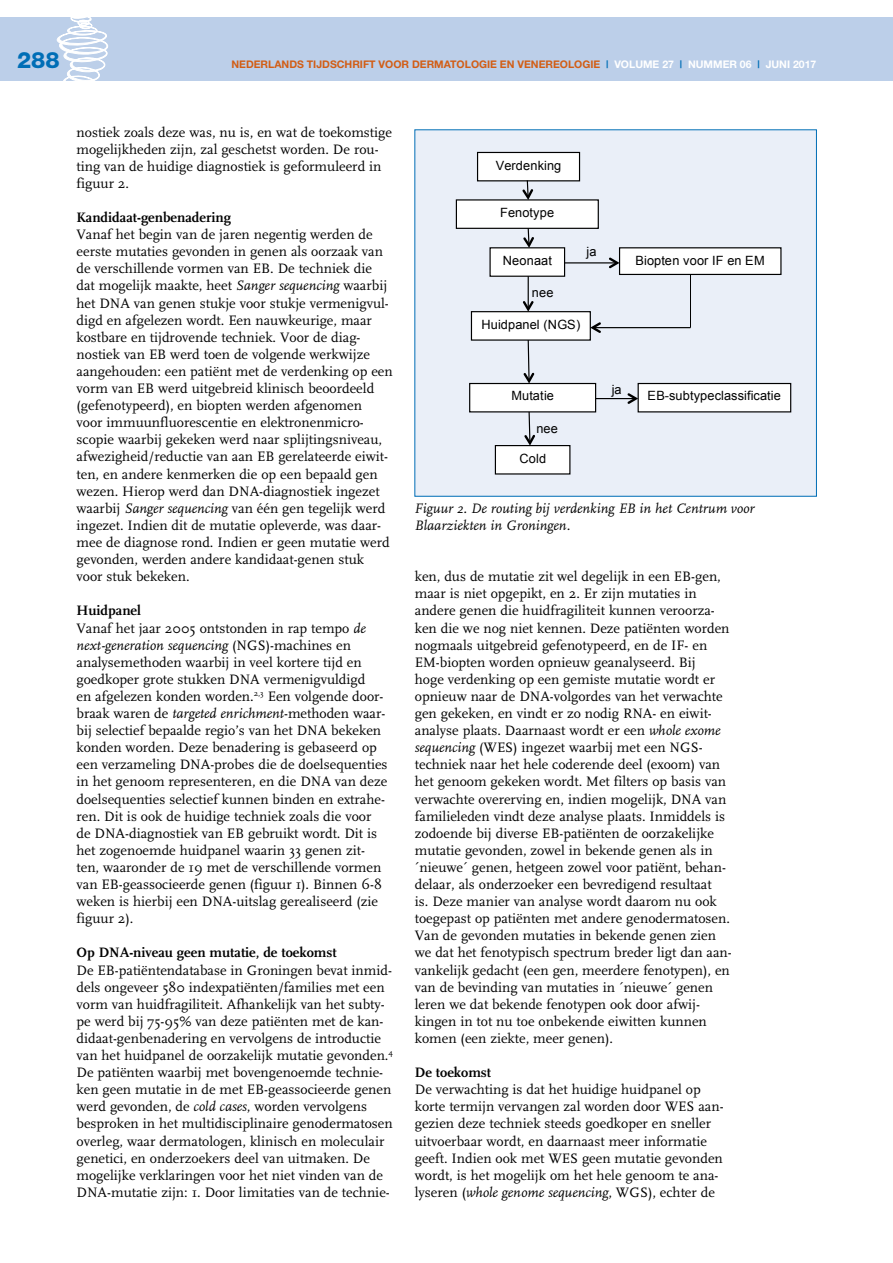
<style>
.page{position:relative;width:893px;height:1263px;background:#fff}
.page>*{position:absolute;margin:0;border:0;box-sizing:border-box;transform-origin:0 0}
.t1{font:800 22.5px "Helvetica Neue";color:#006eb6}
.t2{font:14.25px/17.1px "FF Scala";color:#000}
.t3{font:italic 14.25px/17.1px "FF Scala";color:#000}
.t4{font:700 14.25px "FF Scala";color:#000}
.t5{font:12.75px "Arial";letter-spacing:.01em;color:#000}
.t6{font:700 10.5px "Helvetica Neue";color:#d25e16}
.t7{font:700 10.5px "Helvetica Neue";color:#fff}
.s1{color:#006eb6}
.s2{color:#fff}
.s3{font-style:italic}
.s4{font-weight:700}
</style>
<div class="page">
<div style="left:0;top:17px;width:893px;height:64px;background:#bccfe9"></div>
<svg style="left:57px;top:17px;width:51px;height:64px"></svg>
<div style="left:415px;top:130px;width:401px;height:366px;background:#eaeff8"></div>
<div style="left:478px;top:152px;width:101px;height:29px;background:#fff"></div>
<div style="left:477px;top:152px;width:103px;height:29px;border:1px solid #000"></div>
<img style="left:478px;top:158px;width:101px;height:18px">
<div style="left:456px;top:200px;width:142px;height:28px;background:#fff"></div>
<div style="left:456px;top:199px;width:143px;height:30px;border:1px solid #000"></div>
<img style="left:457px;top:205px;width:141px;height:18px">
<div style="left:490px;top:248px;width:75px;height:28px;background:#fff"></div>
<div style="left:489px;top:247px;width:76px;height:30px;border:1px solid #000"></div>
<img style="left:563px;top:253px;width:1px;height:19px">
<div style="left:620px;top:248px;width:161px;height:26px;background:#fff"></div>
<div style="left:619px;top:247px;width:162px;height:28px;border:1px solid #000"></div>
<img style="left:620px;top:253px;width:160px;height:17px">
<div style="left:471px;top:312px;width:119px;height:28px;background:#fff"></div>
<div style="left:471px;top:311px;width:120px;height:30px;border:1px solid #000"></div>
<img style="left:472px;top:317px;width:118px;height:18px">
<div style="left:470px;top:383px;width:126px;height:29px;background:#fff"></div>
<div style="left:469px;top:383px;width:127px;height:29px;border:1px solid #000"></div>
<img style="left:470px;top:388px;width:125px;height:19px">
<div style="left:638px;top:383px;width:153px;height:29px;background:#fff"></div>
<div style="left:638px;top:383px;width:153px;height:29px;border:1px solid #000"></div>
<img style="left:639px;top:388px;width:151px;height:19px">
<div style="left:495px;top:446px;width:75px;height:28px;background:#fff"></div>
<div style="left:495px;top:445px;width:75px;height:29px;border:1px solid #000"></div>
<img style="left:496px;top:451px;width:73px;height:18px">
<svg style="left:522px;top:179px;width:11px;height:21px"></svg>
<svg style="left:523px;top:227px;width:11px;height:21px"></svg>
<hr style="left:528px;top:276px;width:1px;height:33px;background:#000">
<svg style="left:523px;top:303px;width:11px;height:9px"></svg>
<svg style="left:523px;top:339px;width:11px;height:44px"></svg>
<svg style="left:524px;top:411px;width:11px;height:35px"></svg>
<hr style="left:565px;top:262px;width:52px;height:1px;background:#000">
<svg style="left:609px;top:257px;width:11px;height:11px"></svg>
<hr style="left:596px;top:398px;width:40px;height:1px;background:#000">
<svg style="left:627px;top:393px;width:11px;height:11px"></svg>
<hr style="left:593px;top:327px;width:97px;height:1px;background:#000">
<svg style="left:590px;top:322px;width:11px;height:11px"></svg>
<hr style="left:690px;top:274px;width:1px;height:54px;background:#000">
<img style="left:523px;top:285px;width:11px;height:18px">
<img style="left:627px;top:393px;width:4px;height:6px">
<h1 class="t1" style="left:17px;top:47px;width:44px">288</h1>
<p class="t6" style="left:231px;top:58px;width:542px">NEDERLANDS TIJDSCHRIFT VOOR DERMATOLOGIE EN VENEREOLOGIE <span class="s1">|</span> <span class="s2">VOLUME 27</span> <span class="s1">|</span> <span class="s2">NUMMER 06</span> <span class="s1">|</span> <span class="s2">juni</span></p>
<p class="t7" style="left:793px;top:58px;width:25px">2017</p>
<p class="t2" style="left:77px;top:124px;width:317px">nostiek zoals deze was, nu is, en wat de toekomstige mogelijkheden zijn, zal geschetst worden. De rou&shy;ting van de huidige diagnostiek is geformuleerd in figuur 2.</p>
<p class="t4" style="left:77px;top:209px;width:156px">Kandidaat-genbenadering</p>
<p class="t2" style="left:77px;top:226px;width:318px">Vanaf het begin van de jaren negentig werden de eerste mutaties gevonden in genen als oorzaak van de verschillende vormen van EB. De techniek die dat mogelijk maakte, heet <span class="s3">Sanger sequencing</span> waarbij het DNA van genen stukje voor stukje vermenigvul&shy;digd en afgelezen wordt. Een nauwkeurige, maar kostbare en tijdrovende techniek. Voor de diag&shy;nostiek van EB werd toen de volgende werkwijze aangehouden: een patiënt met de verdenking op een vorm van EB werd uitgebreid klinisch beoordeeld (gefenotypeerd), en biopten werden afgenomen<br>voor immuunfluorescentie en elektronenmicro&shy;scopie waarbij gekeken werd naar splijtingsniveau, afwezigheid/reductie van aan EB gerelateerde eiwit&shy;ten, en andere kenmerken die op een bepaald gen wezen. Hierop werd dan DNA-diagnostiek ingezet waarbij <span class="s3">Sanger sequencing</span> van één gen tegelijk werd ingezet. Indien dit de mutatie opleverde, was daar&shy;mee de diagnose rond. Indien er geen mutatie werd gevonden, werden andere kandidaat-genen stuk voor stuk bekeken.</p>
<p class="t2" style="left:77px;top:602px;width:313px"><span class="s4">Huidpanel<br></span>Vanaf het jaar 2005 ontstonden in rap tempo <span class="s3">de next-generation sequencing</span> (NGS)-machines en analysemethoden waarbij in veel kortere tijd en goedkoper grote stukken DNA vermenigvuldigd<br>en afgelezen konden worden.<sup>2,3</sup> Een volgende door&shy;braak waren de <span class="s3">targeted enrichment</span>-methoden waar&shy;bij selectief bepaalde regio’s van het DNA bekeken konden worden. Deze benadering is gebaseerd op een verzameling DNA-probes die de doelsequenties in het genoom representeren, en die DNA van deze doelsequenties selectief kunnen binden en extrahe&shy;ren. Dit is ook de huidige techniek zoals die voor de DNA-diagnostiek van EB gebruikt wordt. Dit is het zogenoemde huidpanel waarin 33 genen zit&shy;ten, waaronder de 19 met de verschillende vormen van EB-geassocieerde genen (figuur 1). Binnen 6-8 weken is hierbij een DNA-uitslag gerealiseerd (zie figuur 2).</p>
<p class="t4" style="left:77px;top:945px;width:262px">Op DNA-niveau geen mutatie, de toekomst</p>
<p class="t2" style="left:77px;top:961px;width:318px">De EB-patiëntendatabase in Groningen bevat inmid&shy;dels ongeveer 580 indexpatiënten/families met een vorm van huidfragiliteit. Afhankelijk van het subty&shy;pe werd bij 75-95% van deze patiënten met de kan&shy;didaat-genbenadering en vervolgens de introductie van het huidpanel de oorzakelijk mutatie gevonden.<sup>4<br></sup>De patiënten waarbij met bovengenoemde technie&shy;ken geen mutatie in de met EB-geassocieerde genen werd gevonden, de <span class="s3">cold cases</span>, worden vervolgens besproken in het multidisciplinaire genodermatosen overleg, waar dermatologen, klinisch en moleculair genetici, en onderzoekers deel van uitmaken. De mogelijke verklaringen voor het niet vinden van de DNA-mutatie zijn: 1. Door limitaties van de technie-</p>
<p class="t5" style="left:496px;top:157px;width:67px">Verdenking</p>
<p class="t5" style="left:500px;top:204px;width:56px">Fenotype</p>
<p class="t5" style="left:503px;top:252px;width:51px">Neonaat</p>
<p class="t5" style="left:635px;top:252px;width:131px">Biopten voor IF en EM</p>
<p class="t5" style="left:587px;top:243px;width:11px">ja</p>
<p class="t5" style="left:532px;top:285px;width:23px">nee</p>
<p class="t5" style="left:481px;top:316px;width:100px">Huidpanel (NGS)</p>
<p class="t5" style="left:612px;top:381px;width:11px">ja</p>
<p class="t5" style="left:511px;top:387px;width:44px">Mutatie</p>
<p class="t5" style="left:647px;top:387px;width:135px">EB-subtypeclassificatie</p>
<p class="t5" style="left:536px;top:420px;width:23px">nee</p>
<p class="t5" style="left:519px;top:450px;width:28px">Cold</p>
<p class="t3" style="left:415px;top:500px;width:342px">Figuur 2. De routing bij verdenking EB in het Centrum voor<br>Blaarziekten in Groningen.</p>
<p class="t2" style="left:415px;top:568px;width:318px">ken, dus de mutatie zit wel degelijk in een EB-gen, maar is niet opgepikt, en 2. Er zijn mutaties in andere genen die huidfragiliteit kunnen veroorza&shy;ken die we nog niet kennen. Deze patiënten worden nogmaals uitgebreid gefenotypeerd, en de IF- en EM-biopten worden opnieuw geanalyseerd. Bij<br>hoge verdenking op een gemiste mutatie wordt er opnieuw naar de DNA-volgordes van het verwachte gen gekeken, en vindt er zo nodig RNA- en eiwit&shy;analyse plaats. Daarnaast wordt er een <span class="s3">whole exome sequencing</span> (WES) ingezet waarbij met een NGS&shy;techniek naar het hele coderende deel (exoom) van het genoom gekeken wordt. Met filters op basis van verwachte overerving en, indien mogelijk, DNA van familieleden vindt deze analyse plaats. Inmiddels is zodoende bij diverse EB-patiënten de oorzakelijke mutatie gevonden, zowel in bekende genen als in ´nieuwe´ genen, hetgeen zowel voor patiënt, behan&shy;delaar, als onderzoeker een bevredigend resultaat<br>is. Deze manier van analyse wordt daarom nu ook toegepast op patiënten met andere genodermatosen.<br>Van de gevonden mutaties in bekende genen zien we dat het fenotypisch spectrum breder ligt dan aan&shy;vankelijk gedacht (een gen, meerdere fenotypen), en van de bevinding van mutaties in ´nieuwe´ genen leren we dat bekende fenotypen ook door afwij&shy;kingen in tot nu toe onbekende eiwitten kunnen komen (een ziekte, meer genen).</p>
<p class="t4" style="left:415px;top:1064px;width:78px">De toekomst</p>
<p class="t2" style="left:415px;top:1081px;width:310px">De verwachting is dat het huidige huidpanel op korte termijn vervangen zal worden door WES aan&shy;gezien deze techniek steeds goedkoper en sneller uitvoerbaar wordt, en daarnaast meer informatie geeft. Indien ook met WES geen mutatie gevonden wordt, is het mogelijk om het hele genoom te ana&shy;lyseren (<span class="s3">whole genome sequencing</span>, WGS), echter de</p>
</div>
